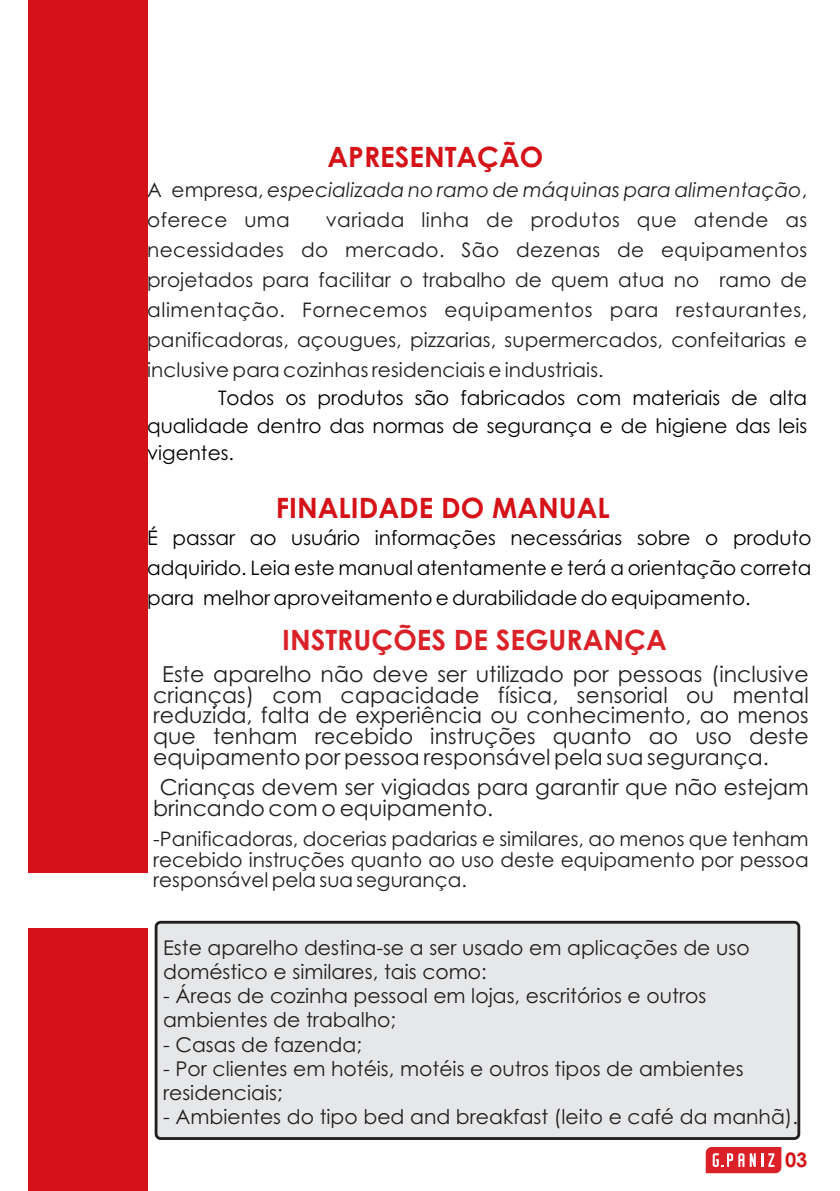
<style>
.page{position:relative;width:840px;height:1191px;background:#fff}
.page>*{position:absolute;margin:0;border:0;box-sizing:border-box;transform-origin:0 0}
.t1{font:700 28px "Century Gothic";color:#d41217}
.t2{font:700 28px "Century Gothic";color:#da2128}
.t3{font:22px/20.8px "Century Gothic";color:#231f20;text-align:justify}
.t4{font:20.4px/24.2px "Century Gothic";color:#231f20}
.t5{font:20px/30px "Century Gothic";letter-spacing:.005em;color:#231f20;text-align:justify}
.t6{font:20px/27.6px "Century Gothic";color:#000;text-align:justify}
.t7{font:italic 20px/30px "Century Gothic";letter-spacing:.005em;color:#231f20}
.t8{font:700 20px "Century Gothic";color:#d41217}
.s1{font-style:normal}
</style>
<div class="page">
<div style="left:154px;top:920px;width:645px;height:220px;background:#e6e7e8;border:3px solid #231f20;border-radius:5px"></div>
<div style="left:28px;top:0;width:119px;height:873px;background:#d41217"></div>
<div style="left:28px;top:928px;width:119px;height:263px;background:#d41217"></div>
<svg style="left:705px;top:1147px;width:76px;height:26px;background:#e1484f"></svg>
<h1 class="t1" style="left:327px;top:146px;width:217px">APRESENTAÇÃO</h1>
<p class="t7" style="left:147px;top:177px;width:661px"><span class="s1">A empresa,</span> especializada no ramo de máquinas para alimentação<span class="s1">, oferece uma</span></p>
<p class="t5" style="left:147px;top:207px;width:661px;text-indent:178px">variada linha de produtos que atende as necessidades do mercado. São dezenas de equipamentos projetados para facilitar o trabalho de quem atua no ramo de alimentação. Fornecemos equipamentos para restaurantes, panificadoras, açougues, pizzarias, supermercados, confeitarias e inclusive para cozinhas residenciais e industriais.</p>
<p class="t6" style="left:147px;top:386px;width:661px;text-indent:71px">Todos os produtos são fabricados com materiais de alta qualidade dentro das normas de segurança e de higiene das leis vigentes.</p>
<h1 class="t1" style="left:276px;top:496px;width:335px">FINALIDADE DO MANUAL</h1>
<p class="t6" style="left:147px;top:525px;width:665px;line-height:30px">É passar ao usuário informações necessárias sobre o produto adquirido. Leia este manual atentamente e terá a orientação correta para melhor aproveitamento e durabilidade do equipamento.</p>
<h1 class="t2" style="left:282px;top:629px;width:386px">INSTRUÇÕES DE SEGURANÇA</h1>
<p class="t3" style="left:153px;top:665px;width:656px;text-indent:9px">Este aparelho não deve ser utilizado por pessoas (inclusive crianças) com capacidade física, sensorial ou mental reduzida, falta de experiência ou conhecimento, ao menos que tenham recebido instruções quanto ao uso deste equipamento por pessoa responsável pela sua segurança.</p>
<p class="t3" style="left:153px;top:778px;width:656px">Crianças devem ser vigiadas para garantir que não estejam brincando com o equipamento.</p>
<p class="t5" style="left:153px;top:830px;width:656px;line-height:20.8px">-Panificadoras, docerias padarias e similares, ao menos que tenham recebido instruções quanto ao uso deste equipamento por pessoa responsável pela sua segurança.</p>
<p class="t4" style="left:163px;top:937px;width:587px">Este aparelho destina-se a ser usado em aplicações de uso doméstico e similares, tais como:</p>
<p class="t4" style="left:163px;top:985px;width:544px">- Áreas de cozinha pessoal em lojas, escritórios e outros ambientes de trabalho;</p>
<p class="t4" style="left:163px;top:1034px;width:200px">- Casas de fazenda;</p>
<p class="t4" style="left:163px;top:1058px;width:581px">- Por clientes em hotéis, motéis e outros tipos de ambientes residenciais;</p>
<p class="t4" style="left:163px;top:1106px;width:636px">- Ambientes do tipo bed and breakfast (leito e café da manhã).</p>
<p class="t8" style="left:784px;top:1152px;width:24px">03</p>
</div>
